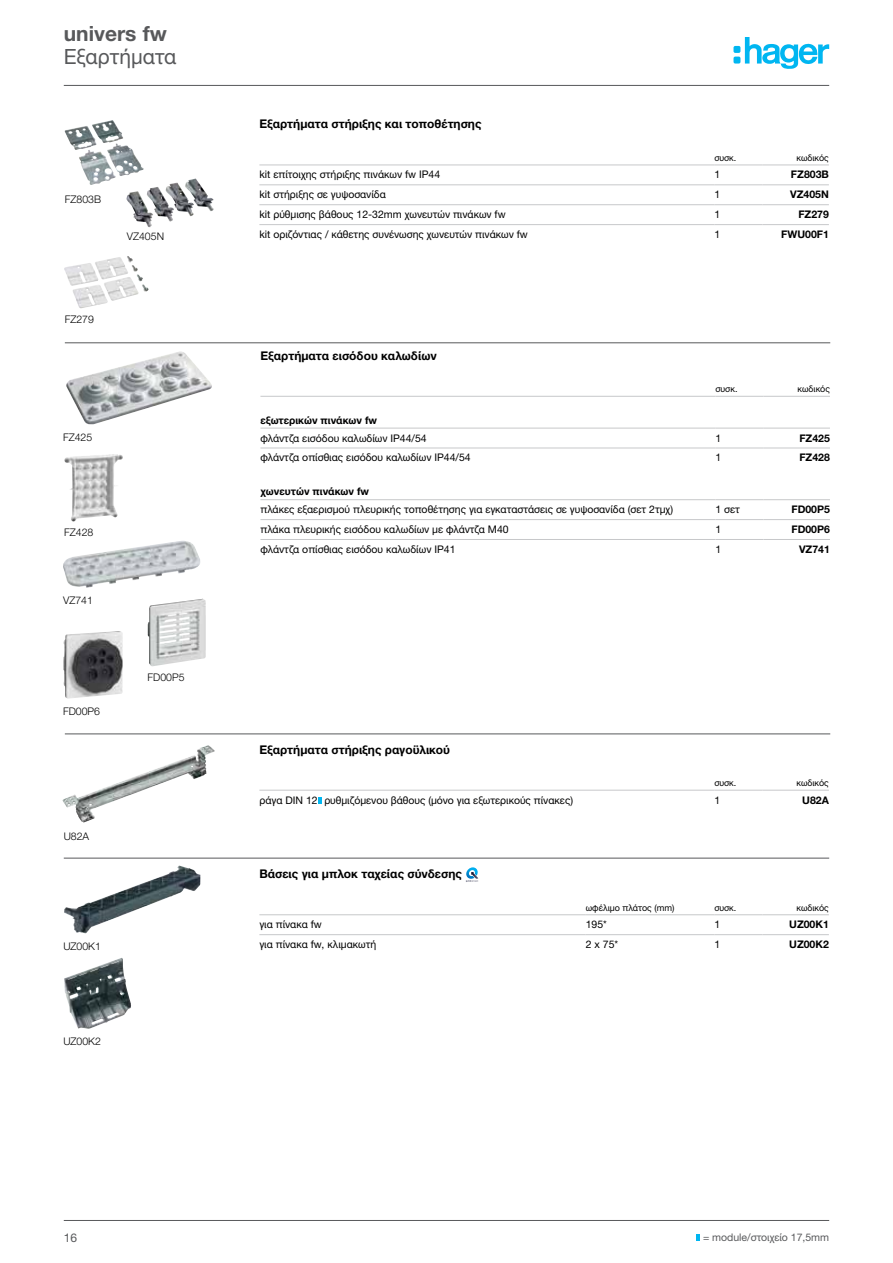
<style>
.page{position:relative;width:893px;height:1263px;background:#fff}
.page>*{position:absolute;margin:0;border:0;box-sizing:border-box;transform-origin:0 0}
.t1{font:21px "Helvetica Neue LTW1 G";color:#58595b}
.t2{font:700 21px "Helvetica Neue LTW1 G";color:#58595b}
.t3{font:700 12px "Helvetica Neue LTW1 G";color:#000}
.t4{font:12px "Helvetica Neue LTW1 G";color:#58595b}
.t5{font:10.5px "Helvetica Neue LTW1 G";color:#000}
.t6{font:700 10.5px "Helvetica Neue LTW1 G";color:#000}
.t7{font:300 10.5px "Helvetica Neue LTW1 G";color:#000}
.t8{font:10.5px "Helvetica Neue LTW1 G";color:#58595b}
.t9{font:9px "Helvetica Neue LTW1 G";color:#000}
</style>
<div class="page">
<svg style="left:466px;top:867px;width:13px;height:15px"></svg>
<hr style="left:65px;top:343px;width:765px;height:1px;background:#58595b">
<hr style="left:65px;top:734px;width:765px;height:1px;background:#58595b">
<hr style="left:64px;top:858px;width:765px;height:1px;background:#58595b">
<img style="left:63px;top:745px;width:152px;height:78px">
<hr style="left:259px;top:790px;width:455px;height:1px;background:#c7c8ca">
<hr style="left:714px;top:790px;width:49px;height:1px;background:#c7c8ca">
<hr style="left:763px;top:790px;width:66px;height:1px;background:#c7c8ca">
<svg style="left:318px;top:797px;width:3px;height:7px"></svg>
<hr style="left:260px;top:519px;width:455px;height:1px;background:#c7c8ca">
<hr style="left:715px;top:519px;width:49px;height:1px;background:#c7c8ca">
<hr style="left:764px;top:519px;width:66px;height:1px;background:#c7c8ca">
<hr style="left:260px;top:396px;width:455px;height:1px;background:#c7c8ca">
<hr style="left:715px;top:396px;width:49px;height:1px;background:#c7c8ca">
<hr style="left:764px;top:396px;width:66px;height:1px;background:#c7c8ca">
<hr style="left:260px;top:428px;width:455px;height:1px;background:#c7c8ca">
<hr style="left:715px;top:428px;width:49px;height:1px;background:#c7c8ca">
<hr style="left:764px;top:428px;width:66px;height:1px;background:#c7c8ca">
<hr style="left:260px;top:448px;width:455px;height:1px;background:#c7c8ca">
<hr style="left:715px;top:448px;width:49px;height:1px;background:#c7c8ca">
<hr style="left:764px;top:448px;width:66px;height:1px;background:#c7c8ca">
<hr style="left:260px;top:499px;width:455px;height:1px;background:#c7c8ca">
<hr style="left:715px;top:499px;width:49px;height:1px;background:#c7c8ca">
<hr style="left:764px;top:499px;width:66px;height:1px;background:#c7c8ca">
<hr style="left:260px;top:539px;width:455px;height:1px;background:#c7c8ca">
<hr style="left:715px;top:539px;width:49px;height:1px;background:#c7c8ca">
<hr style="left:764px;top:539px;width:66px;height:1px;background:#c7c8ca">
<hr style="left:259px;top:914px;width:327px;height:1px;background:#c7c8ca">
<hr style="left:586px;top:914px;width:128px;height:1px;background:#c7c8ca">
<hr style="left:714px;top:914px;width:49px;height:1px;background:#c7c8ca">
<hr style="left:763px;top:914px;width:66px;height:1px;background:#c7c8ca">
<hr style="left:259px;top:934px;width:327px;height:1px;background:#c7c8ca">
<hr style="left:586px;top:934px;width:128px;height:1px;background:#c7c8ca">
<hr style="left:714px;top:934px;width:49px;height:1px;background:#c7c8ca">
<hr style="left:763px;top:934px;width:66px;height:1px;background:#c7c8ca">
<hr style="left:259px;top:165px;width:455px;height:1px;background:#c7c8ca">
<hr style="left:714px;top:165px;width:49px;height:1px;background:#c7c8ca">
<hr style="left:763px;top:165px;width:66px;height:1px;background:#c7c8ca">
<hr style="left:259px;top:224px;width:455px;height:1px;background:#c7c8ca">
<hr style="left:714px;top:224px;width:49px;height:1px;background:#c7c8ca">
<hr style="left:763px;top:224px;width:66px;height:1px;background:#c7c8ca">
<hr style="left:259px;top:185px;width:455px;height:1px;background:#c7c8ca">
<hr style="left:714px;top:185px;width:49px;height:1px;background:#c7c8ca">
<hr style="left:763px;top:185px;width:66px;height:1px;background:#c7c8ca">
<hr style="left:259px;top:204px;width:455px;height:1px;background:#c7c8ca">
<hr style="left:714px;top:204px;width:49px;height:1px;background:#c7c8ca">
<hr style="left:763px;top:204px;width:66px;height:1px;background:#c7c8ca">
<img style="left:64px;top:866px;width:136px;height:68px">
<img style="left:64px;top:958px;width:67px;height:71px">
<img style="left:64px;top:256px;width:69px;height:30px">
<img style="left:66px;top:351px;width:146px;height:74px">
<img style="left:64px;top:454px;width:59px;height:67px">
<img style="left:148px;top:599px;width:58px;height:67px">
<img style="left:63px;top:541px;width:137px;height:47px">
<img style="left:63px;top:631px;width:60px;height:67px">
<img style="left:65px;top:120px;width:59px;height:30px">
<img style="left:166px;top:179px;width:48px;height:37px">
<hr style="left:64px;top:1220px;width:765px;height:1px;background:#58595b">
<hr style="left:64px;top:85px;width:765px;height:1px;background:#58595b">
<svg style="left:733px;top:37px;width:96px;height:32px"></svg>
<svg style="left:696px;top:1234px;width:4px;height:7px"></svg>
<h1 class="t2" style="left:64px;top:21px;width:105px">univers fw</h1>
<h1 class="t1" style="left:64px;top:43px;width:114px">Εξαρτήματα</h1>
<p class="t7" style="left:65px;top:193px;width:38px">FZ803B</p>
<p class="t7" style="left:127px;top:230px;width:39px">VZ405N</p>
<p class="t7" style="left:65px;top:313px;width:31px">FZ279</p>
<p class="t7" style="left:63px;top:431px;width:31px">FZ425</p>
<p class="t7" style="left:64px;top:526px;width:31px">FZ428</p>
<p class="t7" style="left:63px;top:594px;width:31px">VZ741</p>
<p class="t7" style="left:63px;top:704px;width:38px">FD00P6</p>
<p class="t7" style="left:148px;top:671px;width:38px">FD00P5</p>
<p class="t7" style="left:64px;top:829px;width:27px">U82A</p>
<p class="t7" style="left:63px;top:940px;width:39px">UZ00K1</p>
<p class="t7" style="left:63px;top:1034px;width:39px">UZ00K2</p>
<p class="t3" style="left:259px;top:117px;width:224px">Εξαρτήματα στήριξης και τοποθέτησης</p>
<p class="t9" style="left:714px;top:152px;width:24px">συσκ.</p>
<p class="t9" style="left:796px;top:152px;width:34px">κωδικός</p>
<p class="t5" style="left:259px;top:168px;width:182px">kit επίτοιχης στήριξης πινάκων fw IP44</p>
<p class="t5" style="left:714px;top:168px;width:7px">1</p>
<p class="t6" style="left:791px;top:168px;width:39px">FZ803B</p>
<p class="t5" style="left:259px;top:188px;width:128px">kit στήριξης σε γυψοσανίδα</p>
<p class="t5" style="left:714px;top:188px;width:7px">1</p>
<p class="t6" style="left:790px;top:188px;width:40px">VZ405N</p>
<p class="t5" style="left:259px;top:208px;width:248px">kit ρύθμισης βάθους 12-32mm χωνευτών πινάκων fw</p>
<p class="t5" style="left:714px;top:208px;width:7px">1</p>
<p class="t6" style="left:798px;top:208px;width:32px">FZ279</p>
<p class="t5" style="left:259px;top:228px;width:270px">kit οριζόντιας / κάθετης συνένωσης χωνευτών πινάκων fw</p>
<p class="t5" style="left:714px;top:228px;width:7px">1</p>
<p class="t6" style="left:781px;top:228px;width:49px">FWU00F1</p>
<p class="t3" style="left:260px;top:348px;width:178px">Εξαρτήματα εισόδου καλωδίων</p>
<p class="t9" style="left:715px;top:383px;width:24px">συσκ.</p>
<p class="t9" style="left:797px;top:383px;width:34px">κωδικός</p>
<p class="t6" style="left:260px;top:414px;width:118px">εξωτερικών πινάκων fw</p>
<p class="t5" style="left:260px;top:431px;width:168px">φλάντζα εισόδου καλωδίων IP44/54</p>
<p class="t5" style="left:715px;top:431px;width:7px">1</p>
<p class="t6" style="left:799px;top:431px;width:32px">FZ425</p>
<p class="t5" style="left:260px;top:451px;width:212px">φλάντζα οπίσθιας εισόδου καλωδίων IP44/54</p>
<p class="t5" style="left:715px;top:451px;width:7px">1</p>
<p class="t6" style="left:799px;top:451px;width:32px">FZ428</p>
<p class="t6" style="left:260px;top:485px;width:110px">χωνευτών πινάκων fw</p>
<p class="t5" style="left:260px;top:503px;width:414px">πλάκες εξαερισμού πλευρικής τοποθέτησης για εγκαταστάσεις σε γυψοσανίδα (σετ 2τμχ)</p>
<p class="t5" style="left:715px;top:503px;width:26px">1 σετ</p>
<p class="t6" style="left:791px;top:503px;width:40px">FD00P5</p>
<p class="t5" style="left:260px;top:523px;width:250px">πλάκα πλευρικής εισόδου καλωδίων με φλάντζα M40</p>
<p class="t5" style="left:715px;top:523px;width:7px">1</p>
<p class="t6" style="left:791px;top:523px;width:40px">FD00P6</p>
<p class="t5" style="left:260px;top:543px;width:197px">φλάντζα οπίσθιας εισόδου καλωδίων IP41</p>
<p class="t5" style="left:715px;top:543px;width:7px">1</p>
<p class="t6" style="left:799px;top:543px;width:32px">VZ741</p>
<p class="t3" style="left:259px;top:742px;width:192px">Εξαρτήματα στήριξης ραγοϋλικού</p>
<p class="t9" style="left:714px;top:777px;width:24px">συσκ.</p>
<p class="t9" style="left:796px;top:777px;width:34px">κωδικός</p>
<p class="t5" style="left:259px;top:793px;width:315px">ράγα DIN 12 ρυθμιζόμενου βάθους (μόνο για εξωτερικούς πίνακες)</p>
<p class="t5" style="left:714px;top:793px;width:7px">1</p>
<p class="t6" style="left:802px;top:793px;width:28px">U82A</p>
<p class="t3" style="left:259px;top:866px;width:204px">Βάσεις για μπλοκ ταχείας σύνδεσης</p>
<p class="t9" style="left:586px;top:902px;width:90px">ωφέλιμο πλάτος (mm)</p>
<p class="t9" style="left:714px;top:902px;width:24px">συσκ.</p>
<p class="t9" style="left:796px;top:902px;width:34px">κωδικός</p>
<p class="t5" style="left:259px;top:918px;width:64px">για πίνακα fw</p>
<p class="t5" style="left:586px;top:918px;width:23px">195*</p>
<p class="t5" style="left:714px;top:918px;width:7px">1</p>
<p class="t6" style="left:789px;top:918px;width:41px">UZ00K1</p>
<p class="t5" style="left:259px;top:938px;width:118px">για πίνακα fw, κλιμακωτή</p>
<p class="t5" style="left:586px;top:938px;width:34px">2 x 75*</p>
<p class="t5" style="left:714px;top:938px;width:7px">1</p>
<p class="t6" style="left:789px;top:938px;width:41px">UZ00K2</p>
<p class="t4" style="left:64px;top:1230px;width:15px">16</p>
<p class="t8" style="left:703px;top:1230px;width:128px">= module/στοιχείο 17,5mm</p>
</div>
